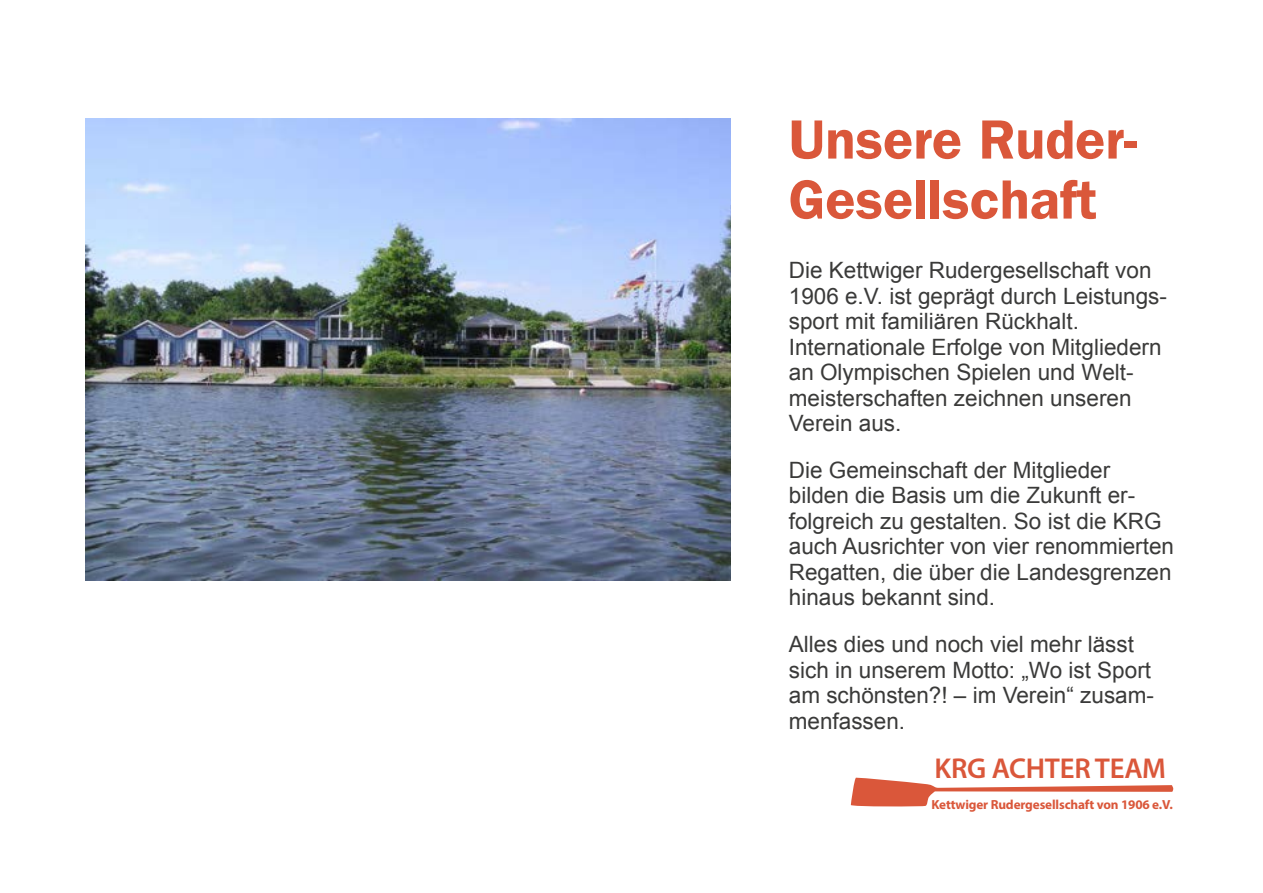
<style>
.page{position:relative;width:1263px;height:893px;background:#fff}
.page>*{position:absolute;margin:0;border:0;box-sizing:border-box;transform-origin:0 0}
.t1{font:600 55.5px/60px "Franklin Gothic";color:#da573a}
.t2{font:600 28.8px "Myriad Pro";letter-spacing:-.01em;color:#da573a}
.t3{font:22.5px/25.5px "Arial";color:#3a3a39}
.t4{font:700 13.2px "Myriad Pro";letter-spacing:-.01em;color:#da573a}
</style>
<div class="page">
<img style="left:86px;top:118px;width:645px;height:463px">
<svg style="left:851px;top:777px;width:323px;height:30px"></svg>
<h1 class="t1" style="left:789px;top:110px;width:350px">Unsere Ruder-<br>Gesellschaft</h1>
<p class="t3" style="left:789px;top:258px;width:380px">Die Kettwiger Rudergesellschaft von<br>1906 e.V. ist geprägt durch Leistungs&shy;sport mit familiären Rückhalt.<br>Internationale Erfolge von Mitgliedern an Olympischen Spielen und Welt&shy;meisterschaften zeichnen unseren<br>Verein aus.</p>
<p class="t3" style="left:789px;top:457px;width:387px">Die Gemeinschaft der Mitglieder bilden die Basis um die Zukunft er&shy;folgreich zu gestalten. So ist die KRG auch Ausrichter von vier renommierten Regatten, die über die Landesgrenzen hinaus bekannt sind.</p>
<p class="t3" style="left:789px;top:632px;width:367px">Alles dies und noch viel mehr lässt sich in unserem Motto: „Wo ist Sport am schönsten?! – im Verein“ zusam&shy;menfassen.</p>
<p class="t2" style="left:935px;top:750px;width:233px">KRG ACHTER TEAM</p>
<p class="t4" style="left:931px;top:795px;width:243px">Kettwiger Rudergesellschaft von 1906 e.V.</p>
</div>
